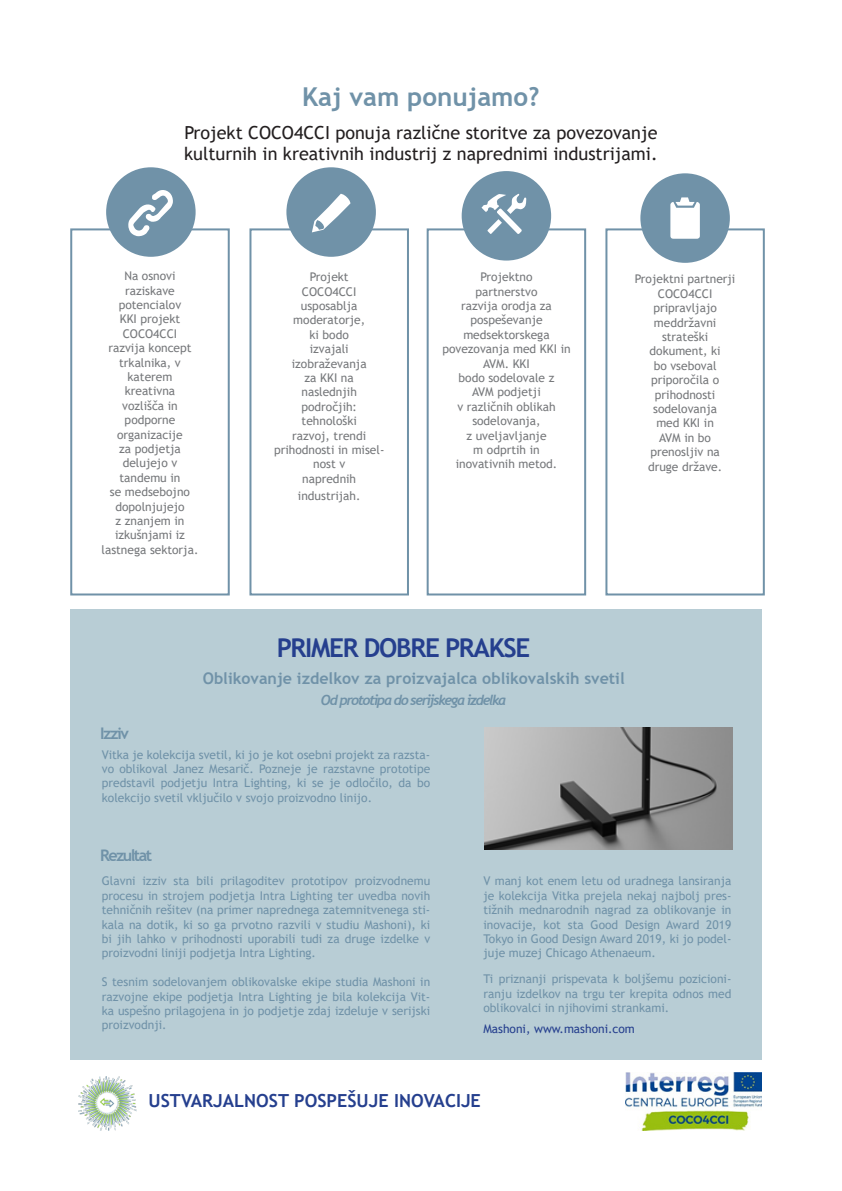
<style>
.page{position:relative;width:842px;height:1191px;background:#fff}
.page>*{position:absolute;margin:0;border:0;box-sizing:border-box;transform-origin:0 0}
.t1{font:700 26px "Trebuchet MS";letter-spacing:-.05em;color:#253f8e}
.Headline2{font:700 26px "Trebuchet MS";color:#7092a8}
.t2{font:18px "Trebuchet MS";color:#231f20}
.t3{font:700 18px "Trebuchet MS";color:#253f8e}
.Headline2-2{font:700 16px "Trebuchet MS";color:#7092a8}
.Headline2-3{font:700 16px "Trebuchet MS";letter-spacing:-.1em;color:#7092a8}
.Headline2-4{font:italic 700 14px "Trebuchet";letter-spacing:-.095em;color:#7092a8}
.Headline2-5{font:12px/14.4px "Trebuchet MS";color:#7092a8;text-align:justify}
.t4{font:12px/14.4px "Trebuchet MS";color:#76787b;text-align:center}
.t5{font:12px "Trebuchet MS";color:#253f8e}
</style>
<div class="page">
<div style="left:70px;top:609px;width:692px;height:451px;background:#b8cdd5"></div>
<div style="left:70px;top:228px;width:160px;height:367px;border:2px solid #7092a8"></div>
<div style="left:249px;top:228px;width:160px;height:367px;border:2px solid #7092a8"></div>
<div style="left:427px;top:228px;width:159px;height:367px;border:2px solid #7092a8"></div>
<div style="left:605px;top:228px;width:160px;height:367px;border:2px solid #7092a8"></div>
<div style="left:286px;top:167px;width:90px;height:90px;background:#7092a8;border-radius:50%"></div>
<div style="left:106px;top:167px;width:90px;height:90px;background:#7092a8;border-radius:50%"></div>
<div style="left:462px;top:171px;width:89px;height:89px;background:#7092a8;border-radius:50%"></div>
<div style="left:640px;top:173px;width:90px;height:90px;background:#7092a8;border-radius:50%"></div>
<svg style="left:312px;top:194px;width:38px;height:38px"></svg>
<svg style="left:670px;top:197px;width:30px;height:42px"></svg>
<svg style="left:128px;top:190px;width:45px;height:46px"></svg>
<svg style="left:481px;top:194px;width:45px;height:40px"></svg>
<img style="left:625px;top:1072px;width:136px;height:58px">
<img style="left:78px;top:1076px;width:58px;height:54px">
<img style="left:484px;top:727px;width:249px;height:122px">
<p class="Headline2" style="left:302px;top:80px;width:239px">Kaj vam ponujamo?</p>
<p class="t2" style="left:184px;top:121px;width:475px">Projekt COCO4CCI ponuja različne storitve za povezovanje</p>
<p class="t2" style="left:184px;top:142px;width:475px">kulturnih in kreativnih industrij z naprednimi industrijami.</p>
<p class="t4" style="left:124px;top:268px;width:53px">Na osnovi</p>
<p class="t4" style="left:125px;top:283px;width:51px">raziskave</p>
<p class="t4" style="left:119px;top:297px;width:64px">potencialov</p>
<p class="t4" style="left:120px;top:312px;width:62px">KKI projekt</p>
<p class="t4" style="left:123px;top:326px;width:56px">COCO4CCI</p>
<p class="t4" style="left:108px;top:340px;width:85px">razvija koncept</p>
<p class="t4" style="left:119px;top:355px;width:63px">trkalnika, v</p>
<p class="t4" style="left:128px;top:369px;width:46px">katerem</p>
<p class="t4" style="left:125px;top:384px;width:52px">kreativna</p>
<p class="t4" style="left:122px;top:398px;width:57px">vozlišča in</p>
<p class="t4" style="left:125px;top:412px;width:52px">podporne</p>
<p class="t4" style="left:117px;top:427px;width:67px">organizacije</p>
<p class="t4" style="left:119px;top:441px;width:63px">za podjetja</p>
<p class="t4" style="left:123px;top:456px;width:56px">delujejo v</p>
<p class="t4" style="left:120px;top:470px;width:62px">tandemu in</p>
<p class="t4" style="left:110px;top:484px;width:82px">se medsebojno</p>
<p class="t4" style="left:115px;top:499px;width:71px">dopolnjujejo</p>
<p class="t4" style="left:116px;top:513px;width:70px">z znanjem in</p>
<p class="t4" style="left:115px;top:528px;width:71px">izkušnjami iz</p>
<p class="t4" style="left:102px;top:542px;width:98px">lastnega sektorja.</p>
<p class="t4" style="left:310px;top:270px;width:40px">Projekt</p>
<p class="t4" style="left:302px;top:284px;width:56px">COCO4CCI</p>
<p class="t4" style="left:301px;top:298px;width:58px">usposablja</p>
<p class="t4" style="left:293px;top:313px;width:73px">moderatorje,</p>
<p class="t4" style="left:310px;top:327px;width:41px">ki bodo</p>
<p class="t4" style="left:310px;top:342px;width:40px">izvajali</p>
<p class="t4" style="left:292px;top:356px;width:76px">izobraževanja</p>
<p class="t4" style="left:305px;top:370px;width:51px">za KKI na</p>
<p class="t4" style="left:301px;top:385px;width:57px">naslednjih</p>
<p class="t4" style="left:301px;top:399px;width:57px">področjih:</p>
<p class="t4" style="left:302px;top:414px;width:57px">tehnološki</p>
<p class="t4" style="left:292px;top:428px;width:76px">razvoj, trendi</p>
<p class="t4" style="left:274px;top:442px;width:112px">prihodnosti in misel&shy;nost v</p>
<p class="t4" style="left:302px;top:471px;width:55px">naprednih</p>
<p class="t4" style="left:298px;top:488px;width:64px">industrijah.</p>
<p class="t4" style="left:480px;top:270px;width:53px">Projektno</p>
<p class="t4" style="left:475px;top:284px;width:64px">partnerstvo</p>
<p class="t4" style="left:461px;top:298px;width:92px">razvija orodja za</p>
<p class="t4" style="left:470px;top:313px;width:74px">pospeševanje</p>
<p class="t4" style="left:463px;top:327px;width:88px">medsektorskega</p>
<p class="t4" style="left:442px;top:342px;width:130px">povezovanja med KKI in<br>AVM. KKI</p>
<p class="t4" style="left:458px;top:370px;width:97px">bodo sodelovale z</p>
<p class="t4" style="left:472px;top:385px;width:70px">AVM podjetji</p>
<p class="t4" style="left:457px;top:399px;width:100px">v različnih oblikah sodelovanja,</p>
<p class="t4" style="left:466px;top:428px;width:82px">z uveljavljanje</p>
<p class="t4" style="left:473px;top:442px;width:68px">m odprtih in</p>
<p class="t4" style="left:456px;top:457px;width:103px">inovativnih metod.</p>
<p class="t4" style="left:635px;top:272px;width:102px">Projektni partnerji</p>
<p class="t4" style="left:658px;top:286px;width:56px">COCO4CCI</p>
<p class="t4" style="left:653px;top:300px;width:65px">pripravljajo</p>
<p class="t4" style="left:654px;top:315px;width:64px">meddržavni</p>
<p class="t4" style="left:662px;top:329px;width:48px">strateški</p>
<p class="t4" style="left:650px;top:344px;width:73px">dokument, ki</p>
<p class="t4" style="left:654px;top:358px;width:64px">bo vseboval</p>
<p class="t4" style="left:651px;top:372px;width:70px">priporočila o</p>
<p class="t4" style="left:655px;top:387px;width:62px">prihodnosti</p>
<p class="t4" style="left:653px;top:401px;width:65px">sodelovanja</p>
<p class="t4" style="left:656px;top:416px;width:59px">med KKI in</p>
<p class="t4" style="left:659px;top:430px;width:53px">AVM in bo</p>
<p class="t4" style="left:650px;top:444px;width:71px">prenosljiv na</p>
<p class="t4" style="left:648px;top:459px;width:76px">druge države.</p>
<p class="t1" style="left:277px;top:631px;width:255px">PRIMER DOBRE PRAKSE</p>
<p class="Headline2-2" style="left:100px;top:723px;width:30px">Izziv</p>
<p class="Headline2-2" style="left:203px;top:668px;width:423px">Oblikovanje izdelkov za proizvajalca oblikovalskih svetil</p>
<p class="Headline2-4" style="left:321px;top:691px;width:187px">Od prototipa do serijskega izdelka</p>
<p class="Headline2-5" style="left:102px;top:747px;width:330px">Vitka je kolekcija svetil, ki jo je kot osebni projekt za razsta&shy;vo oblikoval Janez Mesarič. Pozneje je razstavne prototipe predstavil podjetju Intra Lighting, ki se je odločilo, da bo kolekcijo svetil vključilo v svojo proizvodno linijo.</p>
<p class="Headline2-3" style="left:100px;top:845px;width:53px">Rezultat</p>
<p class="Headline2-5" style="left:102px;top:874px;width:330px">Glavni izziv sta bili prilagoditev prototipov proizvodnemu procesu in strojem podjetja Intra Lighting ter uvedba novih tehničnih rešitev (na primer naprednega zatemnitvenega sti&shy;kala na dotik, ki so ga prvotno razvili v studiu Mashoni), ki bi jih lahko v prihodnosti uporabili tudi za druge izdelke v proizvodni liniji podjetja Intra Lighting.</p>
<p class="Headline2-5" style="left:102px;top:974px;width:330px">S tesnim sodelovanjem oblikovalske ekipe studia Mashoni in razvojne ekipe podjetja Intra Lighting je bila kolekcija Vit&shy;ka uspešno prilagojena in jo podjetje zdaj izdeluje v serijski proizvodnji.</p>
<p class="Headline2-5" style="left:483px;top:874px;width:250px">V manj kot enem letu od uradnega lansiranja je kolekcija Vitka prejela nekaj najbolj pres&shy;tižnih mednarodnih nagrad za oblikovanje in inovacije, kot sta Good Design Award 2019<br>Tokyo in Good Design Award 2019, ki jo podel&shy;juje muzej Chicago Athenaeum.</p>
<p class="Headline2-5" style="left:483px;top:971px;width:250px">Ti priznanji prispevata k boljšemu pozicioni&shy;ranju izdelkov na trgu ter krepita odnos med oblikovalci in njihovimi strankami.</p>
<p class="t5" style="left:483px;top:1020px;width:153px">Mashoni, www.mashoni.com</p>
<p class="t3" style="left:149px;top:1089px;width:334px">USTVARJALNOST POSPEŠUJE INOVACIJE</p>
</div>
